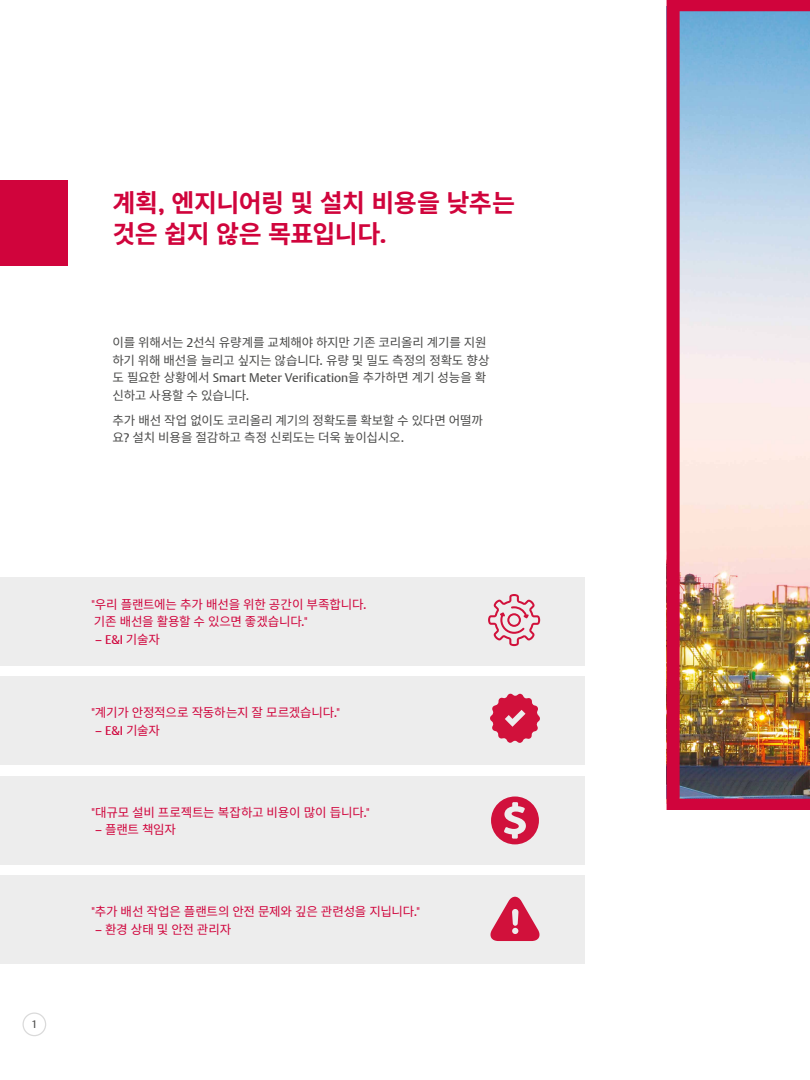
<style>
.page{position:relative;width:810px;height:1080px;background:#fff}
.page>*{position:absolute;margin:0;border:0;box-sizing:border-box;transform-origin:0 0}
.t1{font:700 25px/31.2px "Noto Sans CJ Kkr";letter-spacing:-.025em;color:#d0043c}
.t2{font:12.5px/17.5px "Noto Sans CJ Kkr";letter-spacing:-.015em;color:#d0043c}
.t3{font:12.5px/17.5px "Noto Sans CJ Kkr";letter-spacing:-.02em;color:#4a4a49}
.t4{font:12.5px "DTL Argo CT";letter-spacing:.005em;color:#4a4a49}
.t5{font:12.5px "DTL Argo CT";color:#d0043c}
.t6{font:10.62px "DTL Argo CT";color:#4a4a49}
.s1{font-family:"DTL Argo CT"}
.s2{font-family:"Noto Sans CJ Kkr"}
</style>
<div class="page">
<div style="left:22px;top:1012px;width:24px;height:24px;border:1px solid #dadada;border-radius:50%"></div>
<div style="left:0;top:180px;width:68px;height:86px;background:#d0043c"></div>
<div style="left:0;top:577px;width:585px;height:88px;background:#ededed"></div>
<div style="left:0;top:677px;width:585px;height:88px;background:#ededed"></div>
<div style="left:0;top:776px;width:585px;height:89px;background:#ededed"></div>
<div style="left:0;top:876px;width:585px;height:88px;background:#ededed"></div>
<img style="left:667px;top:0;width:143px;height:810px">
<svg style="left:488px;top:594px;width:52px;height:52px"></svg>
<svg style="left:490px;top:694px;width:50px;height:49px"></svg>
<svg style="left:491px;top:796px;width:48px;height:48px"></svg>
<svg style="left:490px;top:897px;width:50px;height:44px"></svg>
<h1 class="t1" style="left:112px;top:188px;width:404px">계획<span class="s1">,</span> 엔지니어링 및 설치 비용을 낮추는 것은 쉽지 않은 목표입니다<span class="s1">.</span></h1>
<p class="t3" style="left:112px;top:334px;width:379px">이를 위해서는 <span class="s1">2</span>선식 유량계를 교체해야 하지만 기존 코리올리 계기를 지원 하기 위해 배선을 늘리고 싶지는 않습니다<span class="s1">.</span> 유량 및 밀도 측정의 정확도 향상</p>
<p class="t4" style="left:113px;top:371px;width:375px"><span class="s2">도 필요한 상황에서</span> Smart Meter Verification<span class="s2">을 추가하면 계기 성능을 확</span></p>
<p class="t3" style="left:113px;top:383px;width:372px;line-height:25px">신하고 사용할 수 있습니다<span class="s1">.<br></span>추가 배선 작업 없이도 코리올리 계기의 정확도를 확보할 수 있다면 어떨까</p>
<p class="t3" style="left:112px;top:429px;width:293px">요<span class="s1">?</span> 설치 비용을 절감하고 측정 신뢰도는 더욱 높이십시오<span class="s1">.</span></p>
<p class="t6" style="left:31px;top:1018px;width:7px">1</p>
<p class="t2" style="left:92px;top:596px;width:276px"><span class="s1">"</span>우리 플랜트에는 추가 배선을 위한 공간이 부족합니다<span class="s1">. </span>기존 배선을 활용할 수 있으면 좋겠습니다<span class="s1">."</span></p>
<p class="t5" style="left:95px;top:632px;width:66px">– E&amp;I <span class="s2">기술자</span></p>
<p class="t2" style="left:92px;top:704px;width:250px"><span class="s1">"</span>계기가 안정적으로 작동하는지 잘 모르겠습니다<span class="s1">."</span></p>
<p class="t5" style="left:95px;top:723px;width:66px">– E&amp;I <span class="s2">기술자</span></p>
<p class="t2" style="left:92px;top:804px;width:280px"><span class="s1">"</span>대규모 설비 프로젝트는 복잡하고 비용이 많이 듭니다<span class="s1">."</span></p>
<p class="t2" style="left:95px;top:821px;width:83px"><span class="s1">–</span> 플랜트 책임자</p>
<p class="t2" style="left:92px;top:903px;width:330px"><span class="s1">"</span>추가 배선 작업은 플랜트의 안전 문제와 깊은 관련성을 지닙니다<span class="s1">."</span></p>
<p class="t2" style="left:95px;top:921px;width:138px"><span class="s1">–</span> 환경 상태 및 안전 관리자</p>
</div>
